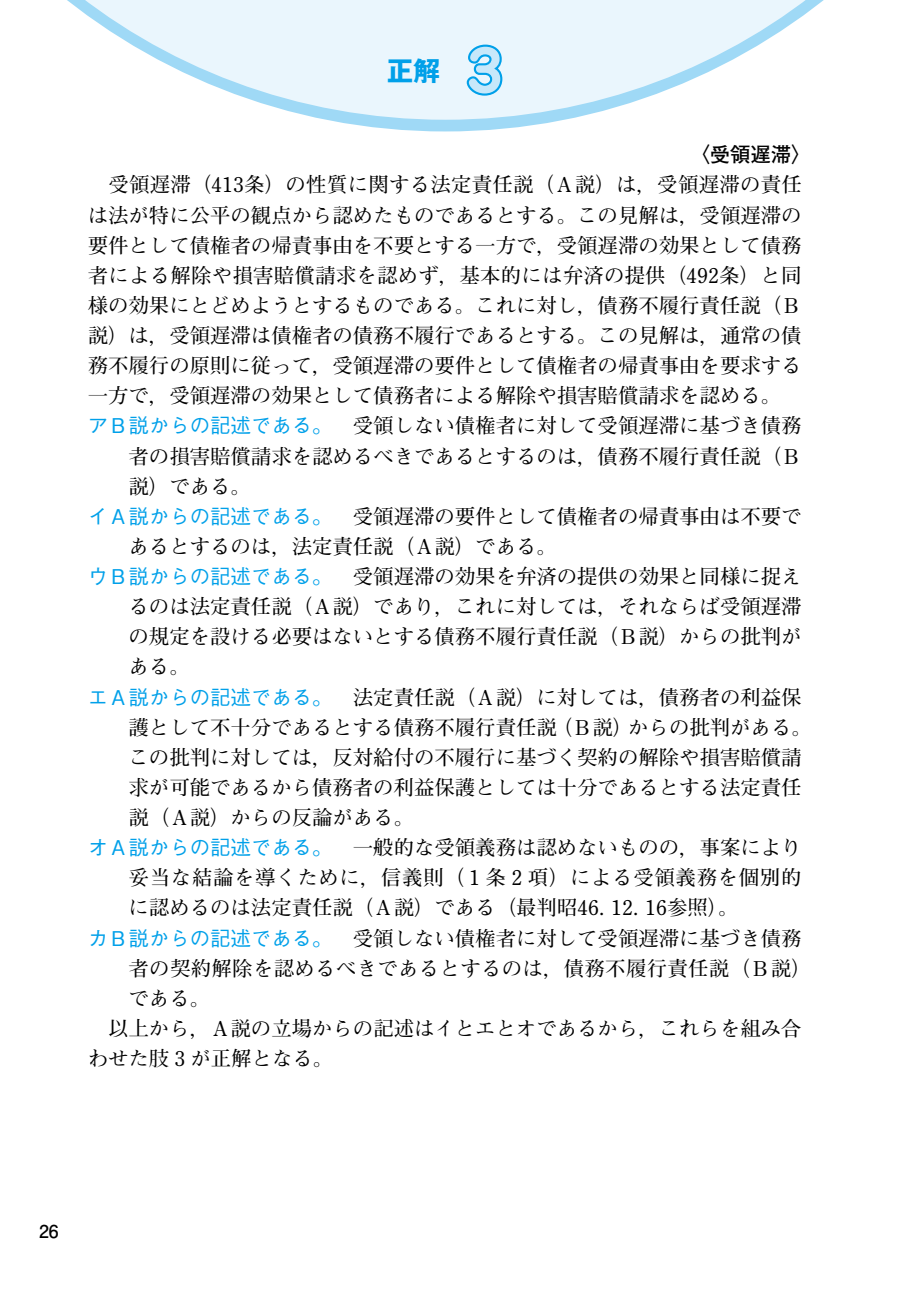
<style>
.page{position:relative;width:908px;height:1290px;background:#fff}
.page>*{position:absolute;margin:0;border:0;box-sizing:border-box;transform-origin:0 0}
.t1{font:700 26.5px "Gothic MB101 Pro";color:#00a0e9}
.t2{font:700 20.25px "Futo Min A101 Pro";color:#000}
.t3{font:700 20.25px "Futo Min A101 Pro";letter-spacing:.035em;color:#000}
.t4{font:700 20.25px "Futo Go B101 Pro";color:#000}
.t5{font:700 17.75px "Futo Go B101 Pro";color:#000}
.s1{font-family:"Jun 501 Pro";font-size:56.75px;color:#c7e8fa}
.s2{font-family:"Gothic BBB Pro";font-weight:500;color:#00a0e9}
</style>
<div class="page">
<svg style="left:328px;top:120px;width:234px;height:11px;fill:#9fd9f6"></svg>
<svg style="left:67px;top:0;width:757px;height:120px;fill:#eaf6fd"></svg>
<svg style="left:464px;top:42px;width:40px;height:56px;background:#8ad2f4"></svg>
<p class="t1" style="left:387px;top:49px;width:117px">正解　<span class="s1">3</span></p>
<p class="t4" style="left:689px;top:138px;width:124px">〈受領遅滞〉</p>
<p class="t2" style="left:88px;top:169px;width:715px">　受領遅滞（413条）の性質に関する法定責任説（Ａ説）は，受領遅滞の責任</p>
<p class="t2" style="left:88px;top:199px;width:715px">は法が特に公平の観点から認めたものであるとする。この見解は，受領遅滞の</p>
<p class="t2" style="left:88px;top:229px;width:715px">要件として債権者の帰責事由を不要とする一方で，受領遅滞の効果として債務</p>
<p class="t2" style="left:88px;top:259px;width:714px">者による解除や損害賠償請求を認めず，基本的には弁済の提供（492条）と同</p>
<p class="t2" style="left:88px;top:289px;width:715px">様の効果にとどめようとするものである。これに対し，債務不履行責任説（Ｂ</p>
<p class="t2" style="left:88px;top:320px;width:715px">説）は，受領遅滞は債権者の債務不履行であるとする。この見解は，通常の債</p>
<p class="t2" style="left:88px;top:350px;width:715px">務不履行の原則に従って，受領遅滞の要件として債権者の帰責事由を要求する</p>
<p class="t2" style="left:88px;top:380px;width:694px">一方で，受領遅滞の効果として債務者による解除や損害賠償請求を認める。</p>
<p class="t2" style="left:88px;top:410px;width:715px"><span class="s2">アＢ説からの記述である。</span>　受領しない債権者に対して受領遅滞に基づき債務</p>
<p class="t2" style="left:128px;top:440px;width:674px">者の損害賠償請求を認めるべきであるとするのは，債務不履行責任説（Ｂ</p>
<p class="t2" style="left:128px;top:470px;width:124px">説）である。</p>
<p class="t2" style="left:88px;top:500px;width:715px"><span class="s2">イＡ説からの記述である。</span>　受領遅滞の要件として債権者の帰責事由は不要で</p>
<p class="t2" style="left:128px;top:530px;width:429px">あるとするのは，法定責任説（Ａ説）である。</p>
<p class="t2" style="left:88px;top:561px;width:715px"><span class="s2">ウＢ説からの記述である。</span>　受領遅滞の効果を弁済の提供の効果と同様に捉え</p>
<p class="t2" style="left:128px;top:591px;width:674px">るのは法定責任説（Ａ説）であり，これに対しては，それならば受領遅滞</p>
<p class="t2" style="left:128px;top:621px;width:674px">の規定を設ける必要はないとする債務不履行責任説（Ｂ説）からの批判が</p>
<p class="t2" style="left:128px;top:651px;width:63px">ある。</p>
<p class="t2" style="left:88px;top:681px;width:715px"><span class="s2">エＡ説からの記述である。</span>　法定責任説（Ａ説）に対しては，債務者の利益保</p>
<p class="t2" style="left:128px;top:711px;width:684px">護として不十分であるとする債務不履行責任説（Ｂ説）からの批判がある。</p>
<p class="t2" style="left:128px;top:741px;width:674px">この批判に対しては，反対給付の不履行に基づく契約の解除や損害賠償請</p>
<p class="t2" style="left:128px;top:771px;width:674px">求が可能であるから債務者の利益保護としては十分であるとする法定責任</p>
<p class="t2" style="left:128px;top:801px;width:287px">説（Ａ説）からの反論がある。</p>
<p class="t2" style="left:88px;top:832px;width:715px"><span class="s2">オＡ説からの記述である。</span>　一般的な受領義務は認めないものの，事案により</p>
<p class="t3" style="left:128px;top:862px;width:674px">妥当な結論を導くために，信義則（ 1 条 2 項）による受領義務を個別的</p>
<p class="t2" style="left:128px;top:892px;width:611px">に認めるのは法定責任説（Ａ説）である（最判昭46. 12. 16参照）。</p>
<p class="t2" style="left:88px;top:922px;width:715px"><span class="s2">カＢ説からの記述である。</span>　受領しない債権者に対して受領遅滞に基づき債務</p>
<p class="t2" style="left:128px;top:952px;width:684px">者の契約解除を認めるべきであるとするのは，債務不履行責任説（Ｂ説）</p>
<p class="t2" style="left:128px;top:982px;width:83px">である。</p>
<p class="t2" style="left:88px;top:1012px;width:715px">　以上から，Ａ説の立場からの記述はイとエとオであるから，これらを組み合</p>
<p class="t2" style="left:88px;top:1042px;width:247px">わせた肢 3 が正解となる。</p>
<p class="t5" style="left:39px;top:1217px;width:21px">26</p>
</div>
